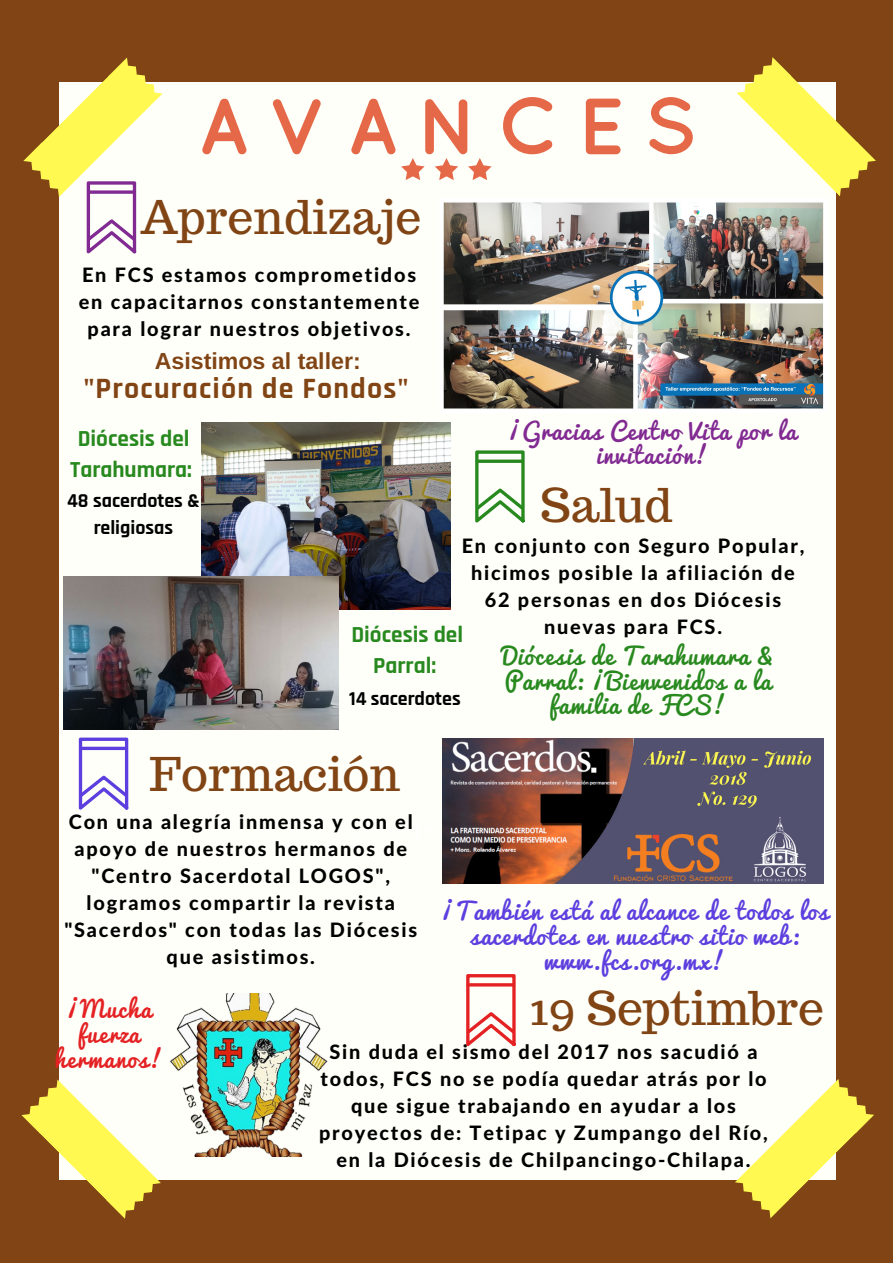
<style>
.page{position:relative;width:893px;height:1263px;background:#814414}
.page>*{position:absolute;margin:0;border:0;box-sizing:border-box;transform-origin:0 0}
.t1{font:700 79.5px "Quicksand";letter-spacing:.24em;color:#e56948}
.t2{font:46.35px "Trocchi";color:#814414}
.t3{font:700 29.85px "Rajdhani";letter-spacing:.04em;color:#814414}
.t4{font:23.25px/24.8px "Pacifico";letter-spacing:.05em;color:#5c3fde;text-align:center}
.t5{font:23.25px/24.8px "Pacifico";letter-spacing:.05em;color:#28891f;text-align:center}
.t6{font:700 23.25px/31.5px "Rajdhani";color:#28891f;text-align:center}
.t7{font:23.25px/24.8px "Pacifico";letter-spacing:.05em;color:#812a92;text-align:center}
.t8{font:23.25px/24.8px "Pacifico";letter-spacing:.05em;color:#e42123;text-align:center}
.t9{font:700 23.25px "Arimo";color:#814414}
.t10{font:800 19.8px/27px "Lato";letter-spacing:.09em;color:#000;text-align:center}
.t11{font:700 19.8px/27px "Rajdhani";color:#000;text-align:center}
</style>
<div class="page">
<div style="left:59px;top:82px;width:776px;height:1098px;background:#fffff9"></div>
<svg style="left:21px;top:1079px;width:140px;height:140px"></svg>
<svg style="left:735px;top:1079px;width:139px;height:139px"></svg>
<svg style="left:736px;top:57px;width:140px;height:140px"></svg>
<svg style="left:401px;top:158px;width:91px;height:22px"></svg>
<img style="left:443px;top:202px;width:381px;height:207px">
<svg style="left:23px;top:58px;width:140px;height:195px"></svg>
<svg style="left:79px;top:737px;width:49px;height:73px"></svg>
<svg style="left:466px;top:974px;width:50px;height:72px"></svg>
<svg style="left:475px;top:450px;width:50px;height:72px"></svg>
<img style="left:202px;top:422px;width:248px;height:187px">
<img style="left:63px;top:576px;width:276px;height:154px">
<img style="left:442px;top:739px;width:381px;height:145px">
<img style="left:169px;top:993px;width:159px;height:163px">
<h1 class="t1" style="left:197px;top:79px;width:501px">AVANCES</h1>
<h2 class="t2" style="left:141px;top:186px;width:283px">Aprendizaje</h2>
<p class="t10" style="left:79px;top:260px;width:342px">En FCS estamos comprometidos en capacitarnos constantemente para lograr nuestros objetivos.</p>
<p class="t9" style="left:155px;top:348px;width:208px">Asistimos al taller:</p>
<h3 class="t3" style="left:84px;top:370px;width:326px">"Procuración de Fondos"</h3>
<p class="t6" style="left:70px;top:423px;width:123px">Diócesis del<br>Tarahumara:</p>
<p class="t7" style="left:508px;top:419px;width:290px">¡Gracias Centro Vita por la invitación!</p>
<p class="t11" style="left:67px;top:487px;width:134px">48 sacerdotes &amp; religiosas</p>
<h2 class="t2" style="left:541px;top:475px;width:134px">Salud</h2>
<p class="t10" style="left:462px;top:532px;width:344px">En conjunto con Seguro Popular, hicimos posible la afiliación de<br>62 personas en dos Diócesis nuevas para FCS.</p>
<p class="t6" style="left:351px;top:619px;width:113px">Diócesis del<br>Parral:</p>
<p class="t5" style="left:502px;top:644px;width:274px">Diócesis de Tarahumara &amp;<br>Parral: ¡Bienvenidos a la familia de FCS!</p>
<p class="t11" style="left:349px;top:686px;width:113px">14 sacerdotes</p>
<h2 class="t2" style="left:149px;top:744px;width:252px">Formación</h2>
<p class="t10" style="left:64px;top:808px;width:354px">Con una alegría inmensa y con el apoyo de nuestros hermanos de "Centro Sacerdotal LOGOS", logramos compartir la revista "Sacerdos" con todas las Diócesis que asistimos.</p>
<p class="t4" style="left:441px;top:900px;width:389px">¡También está al alcance de todos los sacerdotes en nuestro sitio web: www.fcs.org.mx!</p>
<p class="t8" style="left:54px;top:998px;width:110px">¡Mucha fuerza hermanos!</p>
<h2 class="t2" style="left:529px;top:978px;width:296px">19 Septimbre</h2>
<p class="t10" style="left:319px;top:1037px;width:450px">Sin duda el sismo del 2017 nos sacudió a todos, FCS no se podía quedar atrás por lo que sigue trabajando en ayudar a los proyectos de: Tetipac y Zumpango del Río, en la Diócesis de Chilpancingo-Chilapa.</p>
</div>
